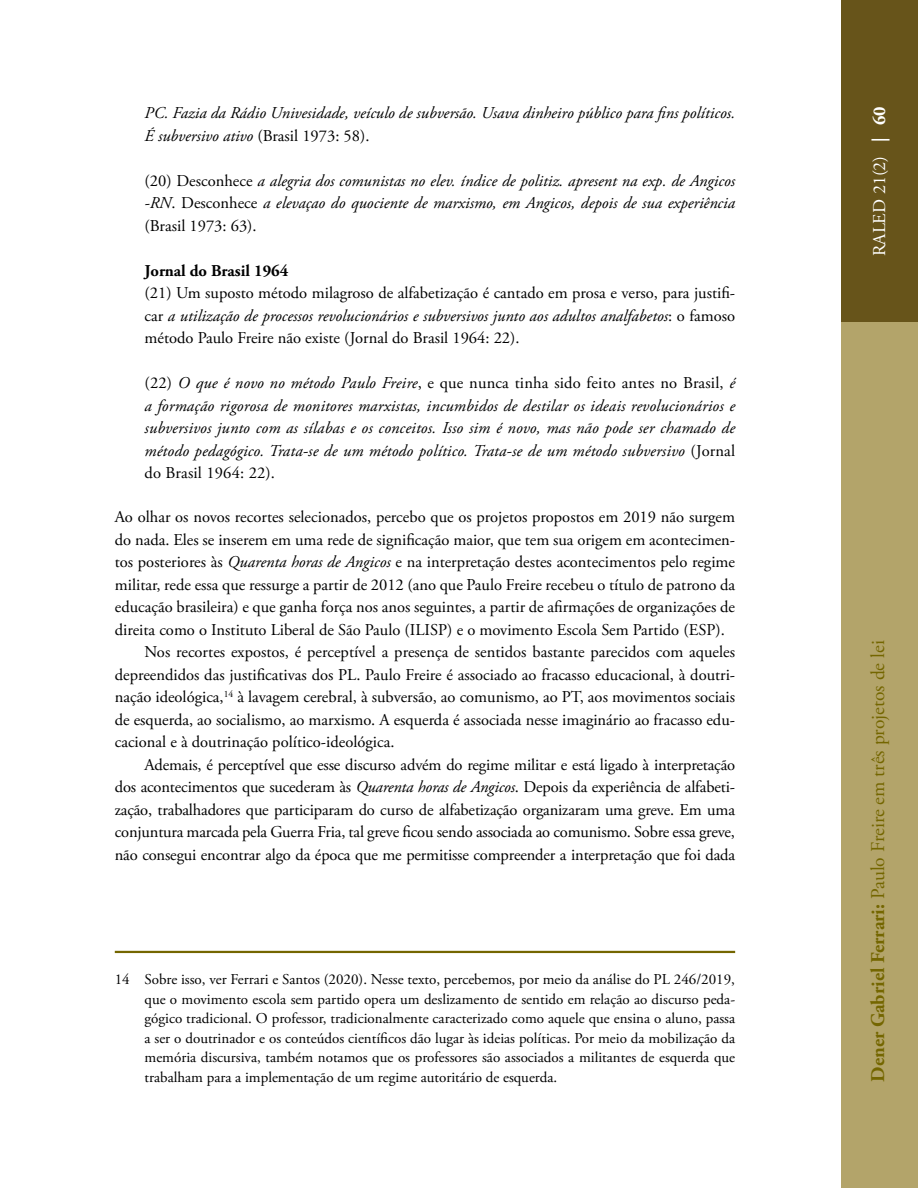
<style>
.page{position:relative;width:918px;height:1188px;background:#fff}
.page>*{position:absolute;margin:0;border:0;box-sizing:border-box;transform-origin:0 0}
.t1{font:19.5px "Adobe Garamond Pro";color:#746600}
.t2{font:18px "Adobe Garamond Pro";color:#fff}
.t3{font:16.5px/22.5px "Adobe Garamond Pro";color:#000;text-align:justify}
.t4{font:italic 16.5px/22.5px "Adobe Garamond Pro";color:#000;text-align:justify}
.t5{font:700 16.5px "Adobe Garamond Pro";color:#000}
.t6{font:15px/19.5px "Adobe Garamond Pro";color:#000;text-align:justify}
.s1{font-style:normal}
.s2{font-style:italic}
.s3{font-weight:700}
</style>
<div class="page">
<div style="left:841px;top:0;width:77px;height:1188px;background:#b3a46a"></div>
<div style="left:841px;top:0;width:77px;height:322px;background:#67541a"></div>
<hr style="left:115px;top:951px;width:620px;height:2px;background:#746600">
<p class="t4" style="left:145px;top:102px;width:592px">PC. Fazia da Rádio Univesidade, veículo de subversão. Usava dinheiro público para fins políticos.<br>É subversivo ativo <span class="s1">(Brasil 1973: 58).</span></p>
<p class="t4" style="left:145px;top:170px;width:592px"><span class="s1">(20) Desconhece</span> a alegria dos comunistas no elev. índice de politiz. apresent na exp. de Angicos -RN<span class="s1">. Desconhece</span> a elevaçao do quociente de marxismo, em Angicos, depois de sua experiência <span class="s1">(Brasil 1973: 63).</span></p>
<p class="t5" style="left:145px;top:261px;width:145px">Jornal do Brasil 1964</p>
<p class="t3" style="left:145px;top:282px;width:592px">(21) Um suposto método milagroso de alfabetização é cantado em prosa e verso, para justifi&shy;car <span class="s2">a utilização de processos revolucionários e subversivos junto aos adultos analfabetos</span>: o famoso método Paulo Freire não existe (Jornal do Brasil 1964: 22).</p>
<p class="t4" style="left:145px;top:372px;width:592px"><span class="s1">(22)</span> O que é novo no método Paulo Freire<span class="s1">, e que nunca tinha sido feito antes no Brasil,</span> é a formação rigorosa de monitores marxistas, incumbidos de destilar os ideais revolucionários e subversivos junto com as sílabas e os conceitos. Isso sim é novo, mas não pode ser chamado de método pedagógico. Trata-se de um método político. Trata-se de um método subversivo <span class="s1">(Jornal do Brasil 1964: 22).</span></p>
<p class="t3" style="left:115px;top:506px;width:622px">Ao olhar os novos recortes selecionados, percebo que os projetos propostos em 2019 não surgem</p>
<p class="t3" style="left:115px;top:529px;width:622px">do nada. Eles se inserem em uma rede de significação maior, que tem sua origem em acontecimen-</p>
<p class="t3" style="left:115px;top:551px;width:622px">tos posteriores às <span class="s2">Quarenta horas de Angicos</span> e na interpretação destes acontecimentos pelo regime</p>
<p class="t3" style="left:115px;top:574px;width:622px">militar, rede essa que ressurge a partir de 2012 (ano que Paulo Freire recebeu o título de patrono da</p>
<p class="t3" style="left:115px;top:596px;width:622px">educação brasileira) e que ganha força nos anos seguintes, a partir de afirmações de organizações de</p>
<p class="t3" style="left:115px;top:619px;width:612px">direita como o Instituto Liberal de São Paulo (ILISP) e o movimento Escola Sem Partido (ESP).</p>
<p class="t3" style="left:145px;top:641px;width:592px">Nos recortes expostos, é perceptível a presença de sentidos bastante parecidos com aqueles</p>
<p class="t3" style="left:115px;top:664px;width:622px">depreendidos das justificativas dos PL. Paulo Freire é associado ao fracasso educacional, à doutri-</p>
<p class="t3" style="left:115px;top:686px;width:622px">nação ideológica,<sup>14</sup> à lavagem cerebral, à subversão, ao comunismo, ao PT, aos movimentos sociais</p>
<p class="t3" style="left:115px;top:709px;width:622px">de esquerda, ao socialismo, ao marxismo. A esquerda é associada nesse imaginário ao fracasso edu-</p>
<p class="t3" style="left:115px;top:731px;width:281px">cacional e à doutrinação político-ideológica.</p>
<p class="t3" style="left:145px;top:754px;width:592px">Ademais, é perceptível que esse discurso advém do regime militar e está ligado à interpretação</p>
<p class="t3" style="left:115px;top:776px;width:622px">dos acontecimentos que sucederam às <span class="s2">Quarenta horas de Angicos</span>. Depois da experiência de alfabeti-</p>
<p class="t3" style="left:115px;top:799px;width:622px">zação, trabalhadores que participaram do curso de alfabetização organizaram uma greve. Em uma</p>
<p class="t3" style="left:115px;top:821px;width:622px">conjuntura marcada pela Guerra Fria, tal greve ficou sendo associada ao comunismo. Sobre essa greve,</p>
<p class="t3" style="left:115px;top:844px;width:622px">não consegui encontrar algo da época que me permitisse compreender a interpretação que foi dada</p>
<p class="t6" style="left:145px;top:970px;width:592px;text-indent:-30px">14 Sobre isso, ver Ferrari e Santos (2020). Nesse texto, percebemos, por meio da análise do PL 246/2019, que o movimento escola sem partido opera um deslizamento de sentido em relação ao discurso peda&shy;gógico tradicional. O professor, tradicionalmente caracterizado como aquele que ensina o aluno, passa a ser o doutrinador e os conteúdos científicos dão lugar às ideias políticas. Por meio da mobilização da memória discursiva, também notamos que os professores são associados a militantes de esquerda que trabalham para a implementação de um regime autoritário de esquerda.</p>
<p class="t2" style="left:869px;top:256px;width:151px;rotate:-90deg">RALED 21(2) <span class="s3">| 60</span></p>
<p class="t1" style="left:866px;top:1082px;width:443px;rotate:-90deg"><span class="s3">Dener Gabriel Ferrari:</span> Paulo Freire em três projetos de lei</p>
</div>
